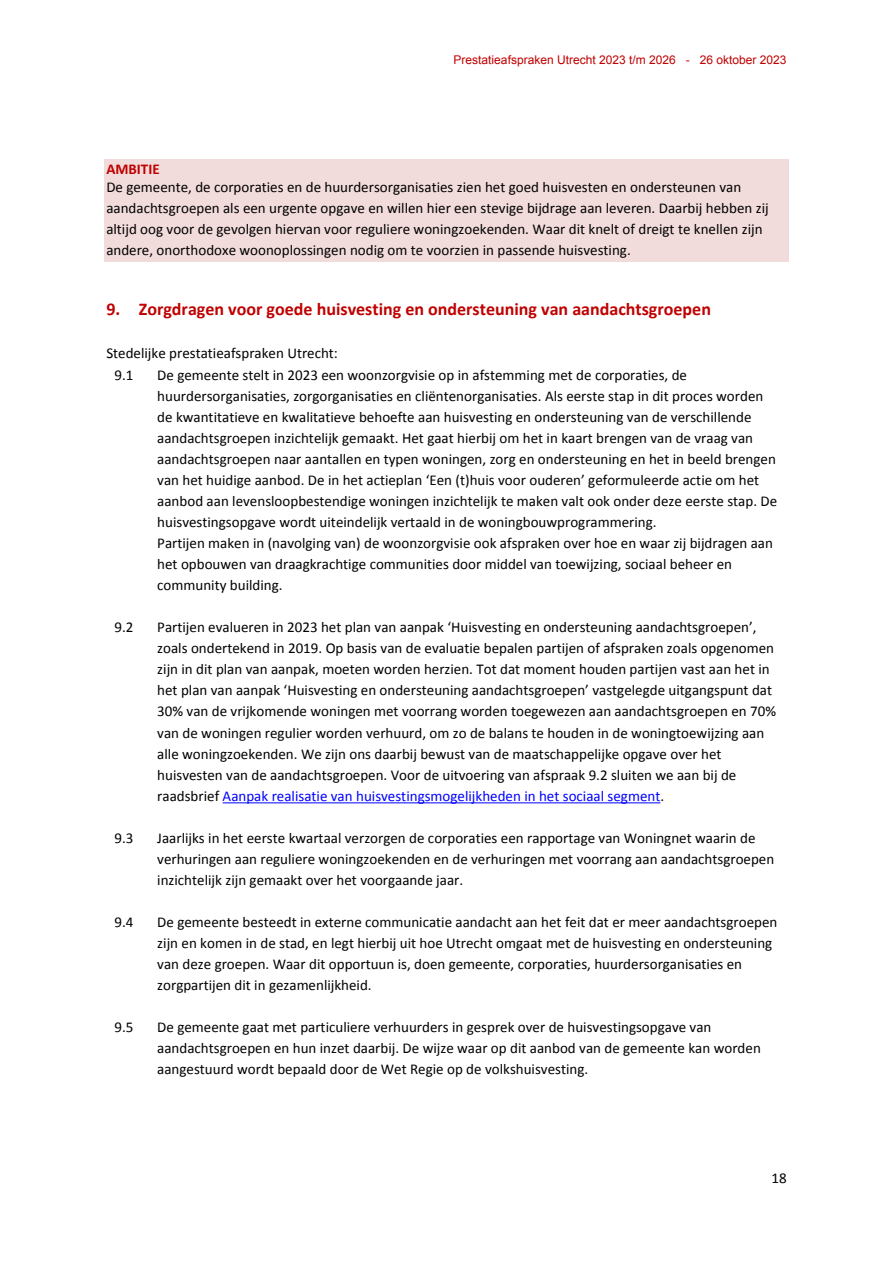
<style>
.page{position:relative;width:893px;height:1263px;background:#fff}
.page>*{position:absolute;margin:0;border:0;box-sizing:border-box;transform-origin:0 0}
.t1{font:700 18px "Calibri";color:#c00000}
.t2{font:15px/21px "Calibri";color:#000}
.t3{font:700 15px "Calibri";color:#c00000}
.t4{font:12px "Arial";color:#c00000}
.s1{color:#00f}
</style>
<div class="page">
<div style="left:104px;top:159px;width:684px;height:19px;background:#f2dbdb"></div>
<div style="left:104px;top:178px;width:684px;height:21px;background:#f2dbdb"></div>
<div style="left:104px;top:199px;width:684px;height:21px;background:#f2dbdb"></div>
<div style="left:104px;top:220px;width:684px;height:21px;background:#f2dbdb"></div>
<div style="left:104px;top:241px;width:684px;height:21px;background:#f2dbdb"></div>
<hr style="left:223px;top:802px;width:437px;height:1px;background:#00f">
<p class="t4" style="left:453px;top:53px;width:334px">Prestatieafspraken Utrecht 2023 t/m 2026 - 26 oktober 2023</p>
<p class="t3" style="left:106px;top:159px;width:55px">AMBITIE</p>
<p class="t2" style="left:106px;top:176px;width:664px">De gemeente, de corporaties en de huurdersorganisaties zien het goed huisvesten en ondersteunen van aandachtsgroepen als een urgente opgave en willen hier een stevige bijdrage aan leveren. Daarbij hebben zij altijd oog voor de gevolgen hiervan voor reguliere woningzoekenden. Waar dit knelt of dreigt te knellen zijn andere, onorthodoxe woonoplossingen nodig om te voorzien in passende huisvesting.</p>
<p class="t1" style="left:106px;top:298px;width:606px">9. Zorgdragen voor goede huisvesting en ondersteuning van aandachtsgroepen</p>
<p class="t2" style="left:114px;top:343px;width:225px;text-indent:-8px">Stedelijke prestatieafspraken Utrecht:<br>9.1</p>
<p class="t2" style="left:157px;top:364px;width:621px">De gemeente stelt in 2023 een woonzorgvisie op in afstemming met de corporaties, de huurdersorganisaties, zorgorganisaties en cliëntenorganisaties. Als eerste stap in dit proces worden de kwantitatieve en kwalitatieve behoefte aan huisvesting en ondersteuning van de verschillende aandachtsgroepen inzichtelijk gemaakt. Het gaat hierbij om het in kaart brengen van de vraag van aandachtsgroepen naar aantallen en typen woningen, zorg en ondersteuning en het in beeld brengen van het huidige aanbod. De in het actieplan ‘Een (t)huis voor ouderen’ geformuleerde actie om het aanbod aan levensloopbestendige woningen inzichtelijk te maken valt ook onder deze eerste stap. De huisvestingsopgave wordt uiteindelijk vertaald in de woningbouwprogrammering.<br>Partijen maken in (navolging van) de woonzorgvisie ook afspraken over hoe en waar zij bijdragen aan het opbouwen van draagkrachtige communities door middel van toewijzing, sociaal beheer en community building.</p>
<p class="t2" style="left:114px;top:617px;width:20px">9.2</p>
<p class="t2" style="left:157px;top:617px;width:620px">Partijen evalueren in 2023 het plan van aanpak ‘Huisvesting en ondersteuning aandachtsgroepen’, zoals ondertekend in 2019. Op basis van de evaluatie bepalen partijen of afspraken zoals opgenomen zijn in dit plan van aanpak, moeten worden herzien. Tot dat moment houden partijen vast aan het in het plan van aanpak ‘Huisvesting en ondersteuning aandachtsgroepen’ vastgelegde uitgangspunt dat 30% van de vrijkomende woningen met voorrang worden toegewezen aan aandachtsgroepen en 70% van de woningen regulier worden verhuurd, om zo de balans te houden in de woningtoewijzing aan alle woningzoekenden. We zijn ons daarbij bewust van de maatschappelijke opgave over het huisvesten van de aandachtsgroepen. Voor de uitvoering van afspraak 9.2 sluiten we aan bij de raadsbrief <span class="s1">Aanpak realisatie van huisvestingsmogelijkheden in het sociaal segment</span>.</p>
<p class="t2" style="left:114px;top:827px;width:20px">9.3</p>
<p class="t2" style="left:157px;top:827px;width:618px">Jaarlijks in het eerste kwartaal verzorgen de corporaties een rapportage van Woningnet waarin de verhuringen aan reguliere woningzoekenden en de verhuringen met voorrang aan aandachtsgroepen inzichtelijk zijn gemaakt over het voorgaande jaar.</p>
<p class="t2" style="left:114px;top:911px;width:20px">9.4</p>
<p class="t2" style="left:157px;top:911px;width:621px">De gemeente besteedt in externe communicatie aandacht aan het feit dat er meer aandachtsgroepen zijn en komen in de stad, en legt hierbij uit hoe Utrecht omgaat met de huisvesting en ondersteuning van deze groepen. Waar dit opportuun is, doen gemeente, corporaties, huurdersorganisaties en zorgpartijen dit in gezamenlijkheid.</p>
<p class="t2" style="left:114px;top:1017px;width:20px">9.5</p>
<p class="t2" style="left:157px;top:1017px;width:605px">De gemeente gaat met particuliere verhuurders in gesprek over de huisvestingsopgave van aandachtsgroepen en hun inzet daarbij. De wijze waar op dit aanbod van de gemeente kan worden aangestuurd wordt bepaald door de Wet Regie op de volkshuisvesting.</p>
<p class="t2" style="left:771px;top:1167px;width:17px">18</p>
</div>
